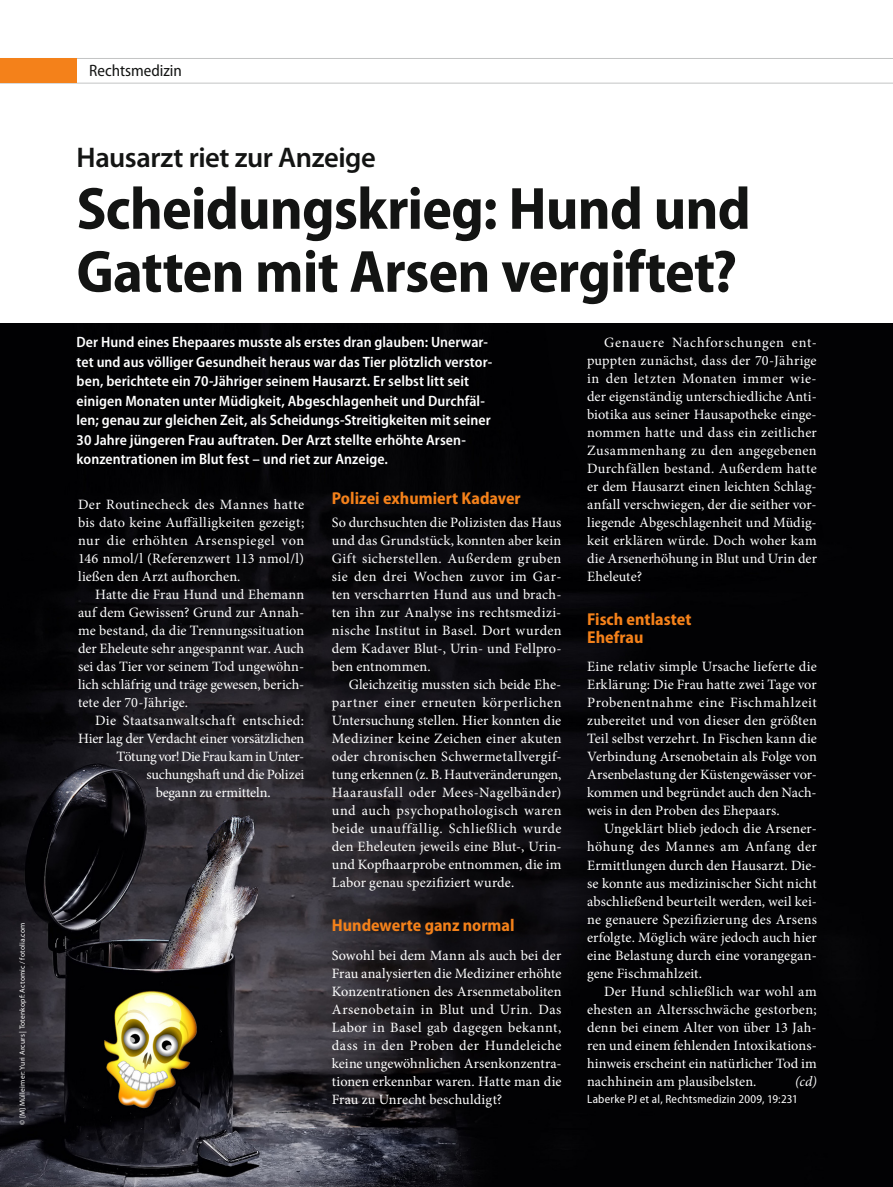
<style>
.page{position:relative;width:893px;height:1187px;background:#fff}
.page>*{position:absolute;margin:0;border:0;box-sizing:border-box;transform-origin:0 0}
.t1{font:700 semi-condensed 60px/63px "Myriad Pro";letter-spacing:-.015em;color:#131413}
.t2{font:600 28.5px "Myriad Pro";letter-spacing:-.015em;color:#131413}
.t3{font:700 semi-condensed 17.25px/18px "Myriad Pro";color:#f4811a}
.t4{font:semi-condensed 16.5px "Myriad Pro";letter-spacing:-.005em;color:#131413}
.t5{font:600 semi-condensed 15px/19.5px "Myriad Pro";letter-spacing:.005em;color:#fff}
.t6{font:14.25px/18px "Minion Pro";letter-spacing:.005em;color:#fff;text-align:justify}
.t7{font:14.25px "Minion Pro";letter-spacing:-.02em;color:#fff}
.t8{font:14.25px "Minion Pro";letter-spacing:.03em;color:#fff}
.t9{font:14.25px "Minion Pro";letter-spacing:-.035em;color:#fff}
.t10{font:14.25px "Minion Pro";letter-spacing:-.015em;color:#fff}
.t11{font:italic 14.25px "Minion Pro";color:#fff}
.t12{font:semi-condensed 12px "Myriad Pro";letter-spacing:.02em;color:#fff}
.t13{font:7.5px "Myriad Pro";letter-spacing:.02em;color:#fff}
</style>
<div class="page">
<img style="left:0;top:323px;width:892px;height:863px">
<hr style="left:0;top:58px;width:892px;height:1px;background:#c3c4c4">
<hr style="left:0;top:83px;width:892px;height:1px;background:#c3c4c4">
<div style="left:0;top:58px;width:77px;height:25px;background:#f4811a"></div>
<p class="t13" style="left:18px;top:1124px;width:204px;rotate:-90deg">© [M] Mülleimer: Yuri Arcurs | Totenkopf: Actomic / fotolia.com</p>
<p class="t4" style="left:89px;top:61px;width:94px">Rechtsmedizin</p>
<h2 class="t2" style="left:77px;top:141px;width:301px">Hausarzt riet zur Anzeige</h2>
<h1 class="t1" style="left:77px;top:181px;width:675px">Scheidungskrieg: Hund und<br>Gatten mit Arsen vergiftet?</h1>
<p class="t5" style="left:77px;top:333px;width:417px">Der Hund eines Ehepaares musste als erstes dran glauben: Unerwar&shy;tet und aus völliger Gesundheit heraus war das Tier plötzlich verstor&shy;ben, berichtete ein 70-Jähriger seinem Hausarzt. Er selbst litt seit einigen Monaten unter Müdigkeit, Abgeschlagenheit und Durchfäl&shy;len; genau zur gleichen Zeit, als Scheidungs-Streitigkeiten mit seiner 30 Jahre jüngeren Frau auftraten. Der Arzt stellte erhöhte Arsen&shy;konzentrationen im Blut fest – und riet zur Anzeige.</p>
<p class="t6" style="left:587px;top:335px;width:231px;text-indent:17px">Genauere Nachforschungen ent&shy;puppten zunächst, dass der 70-Jährige in den letzten Monaten immer wie&shy;der eigenständig unterschiedliche Anti&shy;biotika aus seiner Hausapotheke einge&shy;nommen hatte und dass ein zeitlicher Zusammenhang zu den angegebenen Durchfällen bestand. Außerdem hatte er dem Hausarzt einen leichten Schlag&shy;anfall verschwiegen, der die seither vor&shy;liegende Abgeschlagenheit und Müdig&shy;keit erklären würde. Doch woher kam die Arsenerhöhung in Blut und Urin der Eheleute?</p>
<p class="t3" style="left:587px;top:611px;width:106px">Fisch entlastet<br>Ehefrau</p>
<p class="t6" style="left:587px;top:659px;width:231px">Eine relativ simple Ursache lieferte die Erklärung: Die Frau hatte zwei Tage vor Probenentnahme eine Fischmahlzeit zubereitet und von dieser den größten Teil selbst verzehrt. In Fischen kann die Verbindung Arsenobetain als Folge von Arsenbelastung der Küstengewässer vor&shy;kommen und begründet auch den Nach&shy;weis in den Proben des Ehepaars.</p>
<p class="t6" style="left:587px;top:821px;width:231px;text-indent:17px">Ungeklärt blieb jedoch die Arsener&shy;höhung des Mannes am Anfang der Ermittlungen durch den Hausarzt. Die&shy;se konnte aus medizinischer Sicht nicht abschließend beurteilt werden, weil kei&shy;ne genauere Spezifizierung des Arsens erfolgte. Möglich wäre jedoch auch hier eine Belastung durch eine vorangegan&shy;gene Fischmahlzeit.</p>
<p class="t6" style="left:587px;top:983px;width:231px;text-indent:17px">Der Hund schließlich war wohl am ehesten an Altersschwäche gestorben; denn bei einem Alter von über 13 Jah&shy;ren und einem fehlenden Intoxikations&shy;hinweis erscheint ein natürlicher Tod im nachhinein am plausibelsten.</p>
<p class="t3" style="left:332px;top:490px;width:190px">Polizei exhumiert Kadaver</p>
<p class="t6" style="left:332px;top:515px;width:231px">So durchsuchten die Polizisten das Haus und das Grundstück, konnten aber kein Gift sicherstellen. Außerdem gruben sie den drei Wochen zuvor im Gar&shy;ten verscharrten Hund aus und brach&shy;ten ihn zur Analyse ins rechtsmedizi&shy;nische Institut in Basel. Dort wurden dem Kadaver Blut-, Urin- und Fellpro&shy;ben entnommen.</p>
<p class="t6" style="left:332px;top:677px;width:231px;text-indent:17px">Gleichzeitig mussten sich beide Ehe&shy;partner einer erneuten körperlichen Untersuchung stellen. Hier konnten die Mediziner keine Zeichen einer akuten oder chronischen Schwermetallvergif&shy;tung erkennen (z. B. Hautveränderungen, Haarausfall oder Mees-Nagelbänder) und auch psychopathologisch waren beide unauffällig. Schließlich wurde den Eheleuten jeweils eine Blut-, Urin&shy;und Kopfhaarprobe entnommen, die im Labor genau spezifiziert wurde.</p>
<p class="t3" style="left:332px;top:917px;width:184px">Hundewerte ganz normal</p>
<p class="t6" style="left:332px;top:947px;width:231px">Sowohl bei dem Mann als auch bei der Frau analysierten die Mediziner erhöhte Konzentrationen des Arsenmetaboliten Arsenobetain in Blut und Urin. Das Labor in Basel gab dagegen bekannt, dass in den Proben der Hundeleiche keine ungewöhnlichen Arsenkonzentra&shy;tionen erkennbar waren. Hatte man die Frau zu Unrecht beschuldigt?</p>
<p class="t6" style="left:78px;top:497px;width:228px">Der Routinecheck des Mannes hatte bis dato keine Auffälligkeiten gezeigt; nur die erhöhten Arsenspiegel von 146 nmol/l (Referenzwert 113 nmol/l) ließen den Arzt aufhorchen.</p>
<p class="t6" style="left:78px;top:587px;width:228px;text-indent:17px">Hatte die Frau Hund und Ehemann auf dem Gewissen? Grund zur Annah&shy;me bestand, da die Trennungssituation der Eheleute sehr angespannt war. Auch sei das Tier vor seinem Tod ungewöhn&shy;lich schläfrig und träge gewesen, berich&shy;tete der 70-Jährige.</p>
<p class="t8" style="left:95px;top:715px;width:210px">Die Staatsanwaltschaft entschied:</p>
<p class="t7" style="left:78px;top:733px;width:228px">Hier lag der Verdacht einer vorsätzlichen</p>
<p class="t9" style="left:117px;top:751px;width:189px">Tötung vor! Die Frau kam in Unter-</p>
<p class="t7" style="left:147px;top:769px;width:159px">suchungshaft und die Polizei</p>
<p class="t10" style="left:156px;top:787px;width:116px">begann zu ermitteln.</p>
<p class="t11" style="left:795px;top:1072px;width:23px">(cd)</p>
<p class="t12" style="left:587px;top:1092px;width:212px">Laberke PJ et al, Rechtsmedizin 2009, 19:231</p>
</div>
